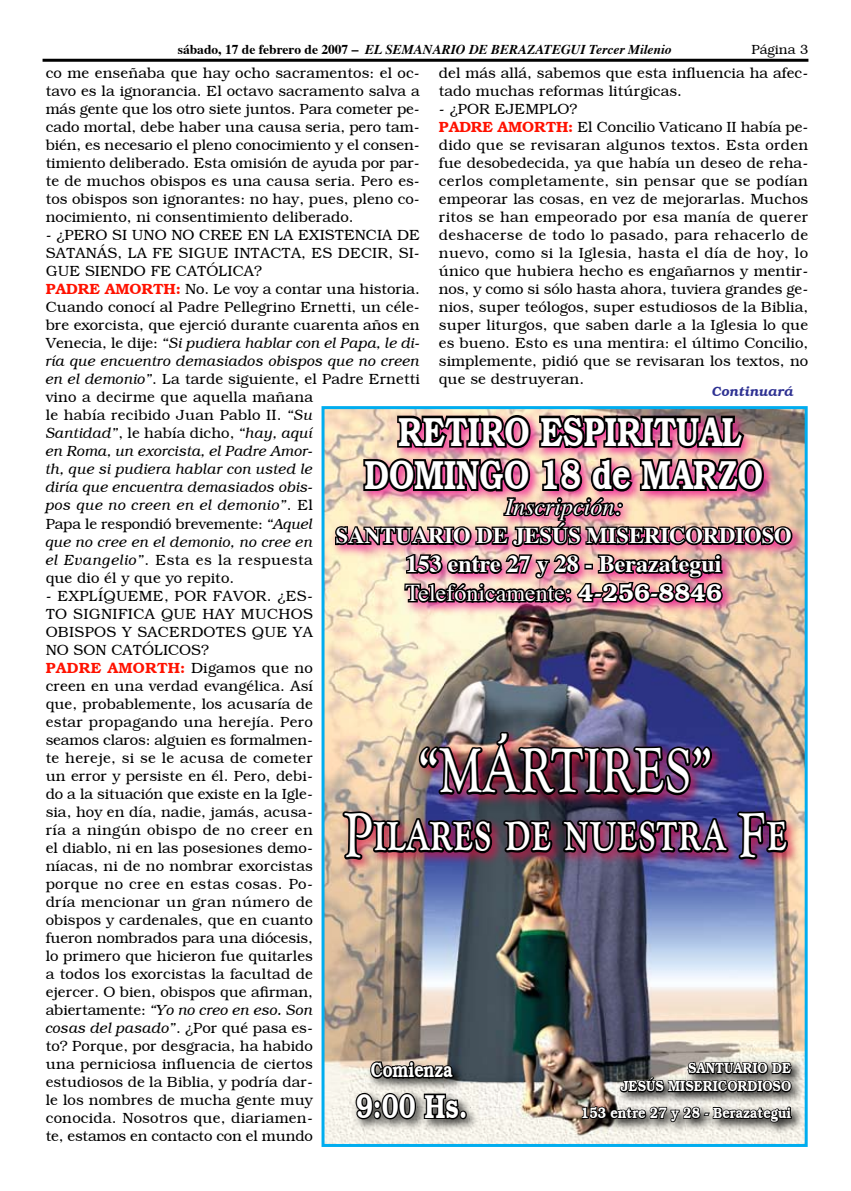
<style>
.page{position:relative;width:851px;height:1191px;background:#fff}
.page>*{position:absolute;margin:0;border:0;box-sizing:border-box;transform-origin:0 0}
.t1{font:54px/64.8px "Goudy Cat DCD";color:#fff;text-align:center;scale:.76 1}
.t2{font:600 41.4px "Bookman";color:#fff;scale:.76 1}
.t3{font:600 33.75px "Bookman";color:#fff;scale:.76 1}
.t4{font:700 24px/28.8px "Times";color:#fff}
.t5{font:italic 24px "Times";color:#fff}
.t6{font:700 22.5px "Times";color:#fff}
.t7{font:600 21px "Bookman";color:#fff;scale:.76 1}
.t8{font:300 15px/18px "Bookman";color:#000}
.t9{font:600 15px/18px "Bookman";color:#fff;text-align:right;scale:.85 1}
.t10{font:italic 700 13.5px "Times";color:#000}
.t11{font:italic 600 13.5px "Bookman";color:#2e3192}
.t12{font:300 13.5px "Bookman";color:#000}
.s1{font-style:normal}
.s2{font-weight:600;color:#ff1200}
.s3{font-style:italic}
.s4{font-weight:400}
.s5{font-family:"Bookman";font-weight:600}
</style>
<div class="page">
<hr style="left:43px;top:59px;width:765px;height:3px;background:#000">
<img style="left:325px;top:410px;width:478px;height:733px">
<div style="left:321px;top:406px;width:486px;height:741px;border:3px solid #00adef"></div>
<div style="left:338px;top:726px;width:463px;height:147px;background:#d21144;opacity:.78"></div>
<img style="left:340px;top:808px;width:154px;height:54px">
<svg style="left:501px;top:817px;width:53px;height:38px;background:#2e1821"></svg>
<img style="left:560px;top:809px;width:229px;height:53px">
<div style="left:329px;top:491px;width:477px;height:125px;background:#ec008c;opacity:.75"></div>
<img style="left:333px;top:58px;width:461px;height:739px">
<div style="left:577px;top:1056px;width:228px;height:80px;background:#000;opacity:.88"></div>
<svg style="left:618px;top:1058px;width:175px;height:35px;background:#504f4d"></svg>
<svg style="left:581px;top:1102px;width:211px;height:26px;background:#7c7974"></svg>
<div style="left:350px;top:1056px;width:130px;height:77px;background:#000;opacity:.75"></div>
<svg style="left:368px;top:1059px;width:87px;height:21px;background:#4d4842"></svg>
<svg style="left:354px;top:1091px;width:115px;height:30px;background:#62615e"></svg>
<p class="t10" style="left:178px;top:37px;width:495px"><span class="s1">sábado, 17 de febrero de 2007 –</span> EL SEMANARIO DE BERAZATEGUI Tercer Milenio</p>
<p class="t12" style="left:751px;top:41px;width:46px">Página</p>
<p class="t8" style="left:439px;top:64px;width:371px">del más allá, sabemos que esta influencia ha afec&shy;tado muchas reformas litúrgicas.</p>
<p class="t8" style="left:439px;top:100px;width:371px">- ¿POR EJEMPLO?<br><span class="s2">PADRE AMORTH:</span> El Concilio Vaticano II había pe&shy;dido que se revisaran algunos textos. Esta orden fue desobedecida, ya que había un deseo de reha&shy;cerlos completamente, sin pensar que se podían empeorar las cosas, en vez de mejorarlas. Muchos ritos se han empeorado por esa manía de querer deshacerse de todo lo pasado, para rehacerlo de nuevo, como si la Iglesia, hasta el día de hoy, lo único que hubiera hecho es engañarnos y mentir&shy;nos, y como si sólo hasta ahora, tuviera grandes ge&shy;nios, super teólogos, super estudiosos de la Biblia, super liturgos, que saben darle a la Iglesia lo que es bueno. Esto es una mentira: el último Concilio, simplemente, pidió que se revisaran los textos, no que se destruyeran.</p>
<p class="t8" style="left:46px;top:64px;width:375px;text-align:justify">co me enseñaba que hay ocho sacramentos: el oc&shy;tavo es la ignorancia. El octavo sacramento salva a más gente que los otro siete juntos. Para cometer pe&shy;cado mortal, debe haber una causa seria, pero tam&shy;bién, es necesario el pleno conocimiento y el consen&shy;timiento deliberado. Esta omisión de ayuda por par&shy;te de muchos obispos es una causa seria. Pero es&shy;tos obispos son ignorantes: no hay, pues, pleno co&shy;nocimiento, ni consentimiento deliberado.</p>
<p class="t8" style="left:46px;top:226px;width:375px">- ¿PERO SI UNO NO CREE EN LA EXISTENCIA DE SATANÁS, LA FE SIGUE INTACTA, ES DECIR, SI-GUE SIENDO FE CATÓLICA?<br><span class="s2">PADRE AMORTH:</span> No. Le voy a contar una historia.<br>Cuando conocí al Padre Pellegrino Ernetti, un céle&shy;bre exorcista, que ejerció durante cuarenta años en Venecia, le dije: <span class="s3">“Si pudiera hablar con el Papa, le di&shy;ría que encuentro demasiados obispos que no creen en el demonio”</span>. La tarde siguiente, el Padre Ernetti vino a decirme que aquella mañana<br>le había recibido Juan Pablo II. <span class="s3">“Su<br>Santidad”</span>, le había dicho, <span class="s3">“hay, aquí<br>en Roma, un exorcista, el Padre Amor-<br>th, que si pudiera hablar con usted le<br>diría que encuentra demasiados obis-<br>pos que no creen en el demonio”</span>. El<br>Papa le respondió brevemente: <span class="s3">“Aquel<br>que no cree en el demonio, no cree en<br>el Evangelio”</span>. Esta es la respuesta<br>que dio él y que yo repito.</p>
<p class="t8" style="left:46px;top:586px;width:269px">- EXPLÍQUEME, POR FAVOR. ¿ES-TO SIGNIFICA QUE HAY MUCHOS OBISPOS Y SACERDOTES QUE YA NO SON CATÓLICOS?<br><span class="s2">PADRE AMORTH:</span> Digamos que no creen en una verdad evangélica. Así que, probablemente, los acusaría de estar propagando una herejía. Pero seamos claros: alguien es formalmen&shy;te hereje, si se le acusa de cometer un error y persiste en él. Pero, debi&shy;do a la situación que existe en la Igle&shy;sia, hoy en día, nadie, jamás, acusa&shy;ría a ningún obispo de no creer en el diablo, ni en las posesiones demo&shy;níacas, ni de no nombrar exorcistas porque no cree en estas cosas. Po&shy;dría mencionar un gran número de obispos y cardenales, que en cuanto fueron nombrados para una diócesis, lo primero que hicieron fue quitarles a todos los exorcistas la facultad de ejercer. O bien, obispos que afirman, abiertamente: <span class="s3">“Yo no creo en eso. Son cosas del pasado”</span>. ¿Por qué pasa es&shy;to? Porque, por desgracia, ha habido una perniciosa influencia de ciertos estudiosos de la Biblia, y podría dar&shy;le los nombres de mucha gente muy conocida. Nosotros que, diariamen&shy;te, estamos en contacto con el mundo</p>
<p class="t11" style="left:712px;top:383px;width:83px">Continuará</p>
<h2 class="t2" style="left:398px;top:406px;width:454px">RETIRO ESPIRITUAL</h2>
<h2 class="t2" style="left:364px;top:449px;width:525px">DOMINGO 18 de MARZO</h2>
<h3 class="t5" style="left:505px;top:485px;width:119px">Inscripción:</h3>
<h3 class="t6" style="left:336px;top:514px;width:457px">SANTUARIO DE JESÚS MISERICORDIOSO</h3>
<h3 class="t4" style="left:405px;top:547px;width:318px">153 entre 27 y 28 - Berazategui<br><span class="s4">Telefónicamente:</span> <span class="s5">4-256-8846</span></h3>
<h1 class="t1" style="left:344px;top:737px;width:584px">“MÁRTIRES”<br>Pilares de nuestra Fe</h1>
<h3 class="t7" style="left:371px;top:1057px;width:109px">Comienza</h3>
<h3 class="t3" style="left:356px;top:1085px;width:148px">9:00 Hs.</h3>
<p class="t9" style="left:620px;top:1059px;width:202px">SANTUARIO DE<br>JESÚS MISERICORDIOSO</p>
<p class="t9" style="left:581px;top:1104px;width:249px">153 entre 27 y 28 - Berazategui</p>
</div>
